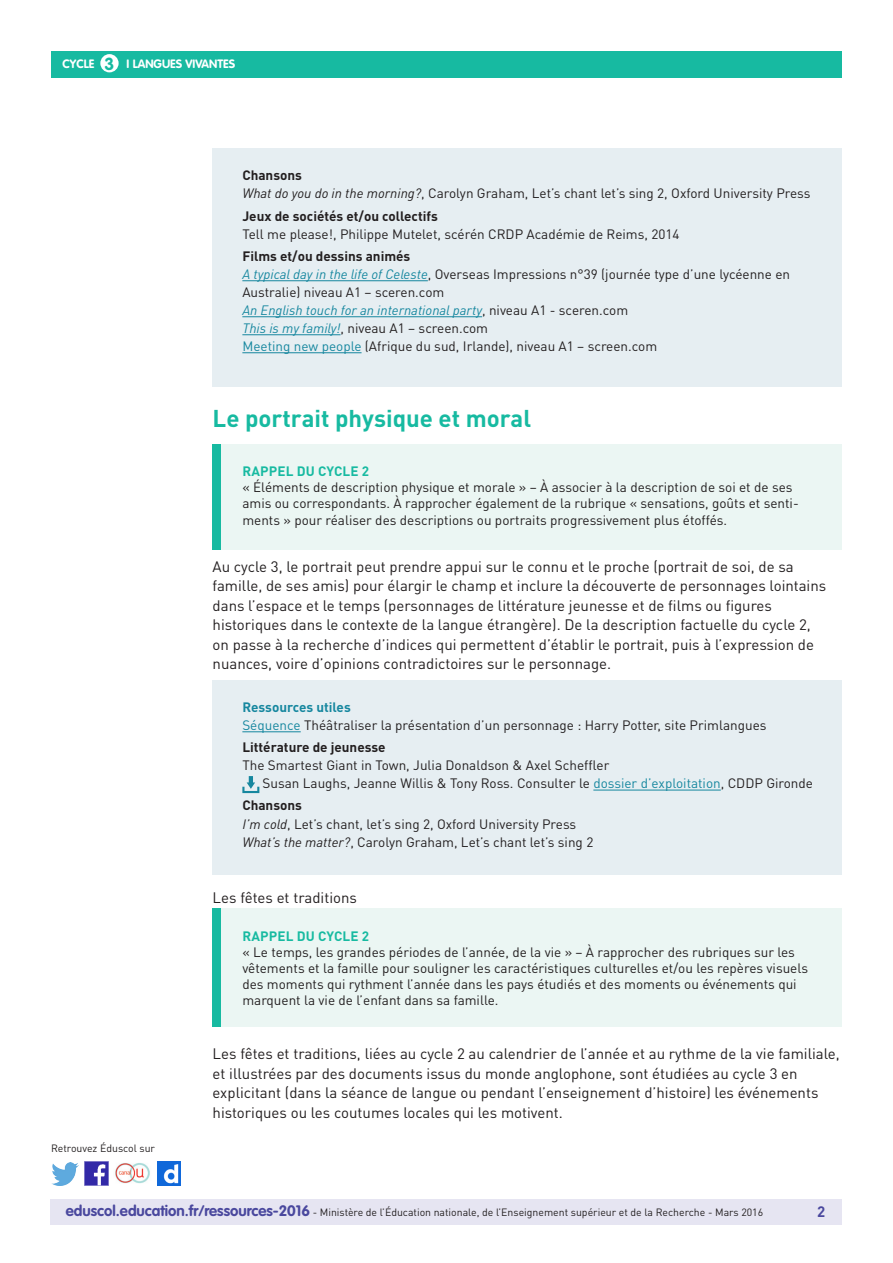
<style>
.page{position:relative;width:893px;height:1263px;background:#fff}
.page>*{position:absolute;margin:0;border:0;box-sizing:border-box;transform-origin:0 0}
._03_Titre_de_niveau{font:700 24px "DIN Pro";color:#17baa1}
.t1{font:700 17.25px "VAG Rounded Std";color:#17baa1}
._06_Texte_courant{font:15px/19.5px "DIN Pro";color:#231f20}
.t2{font:700 15px "DIN Pro";color:#4a489e}
._15_texte_encadré{font:13.5px/18px "DIN Pro";color:#231f20}
._01_Texte_info_conte{font:13.5px/16.2px "DIN Pro";color:#231f20}
._15_Sous_titre_encad{font:700 13.5px "DIN Pro";color:#231f20}
._15_texte_encadré-2{font:italic 13.5px "DIN Pro";color:#16879f}
._01_Titre_info_conte{font:700 13.5px "DIN Pro";letter-spacing:.01em;color:#17baa1}
._15_Titre_encadré{font:700 13.5px "DIN Pro";color:#16879f}
.t3{font:700 12px "VAG Rounded Std";color:#fff}
.t4{font:10.5px "DIN Pro";color:#231f20}
.s1{font-style:italic}
.s2{font-style:italic;color:#16879f}
.s3{font-style:normal;color:#231f20}
.s4{color:#16879f}
.s5{font-family:"VAG Rounded Std";font-weight:700;font-size:15px;color:#4a489e}
</style>
<div class="page">
<div style="left:50px;top:1199px;width:791px;height:26px;background:#e6e5f2"></div>
<div style="left:51px;top:51px;width:791px;height:27px;background:#17baa1"></div>
<div style="left:100px;top:54px;width:19px;height:18px;background:#fff;border-radius:50%"></div>
<img style="left:85px;top:1162px;width:23px;height:23px">
<img style="left:51px;top:1163px;width:28px;height:22px">
<img style="left:158px;top:1162px;width:22px;height:23px">
<img style="left:115px;top:1163px;width:35px;height:21px">
<div style="left:213px;top:149px;width:629px;height:238px;background:#e6eef2"></div>
<hr style="left:242px;top:280px;width:186px;height:1px;background:#16879f">
<hr style="left:242px;top:316px;width:240px;height:1px;background:#16879f">
<hr style="left:242px;top:334px;width:99px;height:1px;background:#16879f">
<hr style="left:242px;top:352px;width:120px;height:1px;background:#16879f">
<div style="left:213px;top:444px;width:629px;height:106px;background:#ebf6f3"></div>
<div style="left:213px;top:444px;width:8px;height:106px;background:#17baa1"></div>
<div style="left:213px;top:909px;width:629px;height:118px;background:#ebf6f3"></div>
<div style="left:213px;top:909px;width:8px;height:118px;background:#17baa1"></div>
<div style="left:213px;top:680px;width:629px;height:195px;background:#e6eef2"></div>
<hr style="left:242px;top:731px;width:59px;height:1px;background:#16879f">
<hr style="left:593px;top:790px;width:128px;height:1px;background:#16879f">
<svg style="left:242px;top:776px;width:17px;height:17px"></svg>
<p class="t1" style="left:105px;top:53px;width:11px">3</p>
<p class="t3" style="left:63px;top:57px;width:33px">CYCLE</p>
<p class="t3" style="left:127px;top:57px;width:110px">I LANGUES VIVANTES</p>
<p class="_15_Sous_titre_encad" style="left:242px;top:167px;width:61px">Chansons</p>
<p class="_15_texte_encadré" style="left:242px;top:184px;width:570px"><span class="s1">What do you do in the morning?</span>, Carolyn Graham, Let’s chant let’s sing 2, Oxford University Press</p>
<p class="_15_Sous_titre_encad" style="left:242px;top:207px;width:197px">Jeux de sociétés et/ou collectifs</p>
<p class="_15_texte_encadré" style="left:242px;top:224px;width:439px">Tell me please!, Philippe Mutelet, scérén CRDP Académie de Reims, 2014</p>
<p class="_15_Sous_titre_encad" style="left:242px;top:247px;width:169px">Films et/ou dessins animés</p>
<p class="_15_texte_encadré" style="left:242px;top:265px;width:549px"><span class="s2">A typical day in the life of Celeste</span>, Overseas Impressions n°39 (journée type d’une lycéenne en<br>Australie) niveau A1 – sceren.com</p>
<p class="_15_texte_encadré-2" style="left:242px;top:302px;width:387px">An English touch for an international party<span class="s3">, niveau A1 - sceren.com</span></p>
<p class="_15_texte_encadré" style="left:242px;top:319px;width:247px"><span class="s2">This is my family!</span>, niveau A1 – screen.com</p>
<p class="_15_texte_encadré" style="left:242px;top:337px;width:416px"><span class="s4">Meeting new people</span> (Afrique du sud, Irlande), niveau A1 – screen.com</p>
<p class="_03_Titre_de_niveau" style="left:213px;top:402px;width:320px">Le portrait physique et moral</p>
<p class="_01_Titre_info_conte" style="left:242px;top:462px;width:128px">RAPPEL DU CYCLE 2</p>
<p class="_01_Texte_info_conte" style="left:242px;top:479px;width:558px">« Éléments de description physique et morale » – À associer à la description de soi et de ses amis ou correspondants. À rapprocher également de la rubrique « sensations, goûts et senti&shy;ments » pour réaliser des descriptions ou portraits progressivement plus étoffés.</p>
<p class="_06_Texte_courant" style="left:213px;top:556px;width:615px">Au cycle 3, le portrait peut prendre appui sur le connu et le proche (portrait de soi, de sa famille, de ses amis) pour élargir le champ et inclure la découverte de personnages lointains dans l’espace et le temps (personnages de littérature jeunesse et de films ou figures historiques dans le contexte de la langue étrangère). De la description factuelle du cycle 2, on passe à la recherche d’indices qui permettent d’établir le portrait, puis à l’expression de nuances, voire d’opinions contradictoires sur le personnage.</p>
<p class="_15_Titre_encadré" style="left:242px;top:698px;width:110px">Ressources utiles</p>
<p class="_15_texte_encadré" style="left:242px;top:716px;width:526px"><span class="s4">Séquence</span> Théâtraliser la présentation d’un personnage : Harry Potter, site Primlangues</p>
<p class="_15_Sous_titre_encad" style="left:242px;top:738px;width:145px">Littérature de jeunesse</p>
<p class="_15_texte_encadré" style="left:242px;top:756px;width:368px">The Smartest Giant in Town, Julia Donaldson &amp; Axel Scheffler</p>
<p class="_15_texte_encadré" style="left:263px;top:774px;width:552px">Susan Laughs, Jeanne Willis &amp; Tony Ross. Consulter le <span class="s4">dossier d’exploitation</span>, CDDP Gironde</p>
<p class="_15_Sous_titre_encad" style="left:242px;top:797px;width:61px">Chansons</p>
<p class="_15_texte_encadré" style="left:242px;top:814px;width:335px"><span class="s1">I’m cold</span>, Let’s chant, let’s sing 2, Oxford University Press</p>
<p class="_15_texte_encadré" style="left:242px;top:832px;width:352px"><span class="s1">What’s the matter?</span>, Carolyn Graham, Let’s chant let’s sing 2</p>
<p class="_06_Texte_courant" style="left:213px;top:888px;width:146px">Les fêtes et traditions</p>
<p class="_01_Titre_info_conte" style="left:242px;top:927px;width:128px">RAPPEL DU CYCLE 2</p>
<p class="_01_Texte_info_conte" style="left:242px;top:943px;width:567px">« Le temps, les grandes périodes de l’année, de la vie » – À rapprocher des rubriques sur les vêtements et la famille pour souligner les caractéristiques culturelles et/ou les repères visuels des moments qui rythment l’année dans les pays étudiés et des moments ou événements qui marquent la vie de l’enfant dans sa famille.</p>
<p class="t4" style="left:51px;top:1141px;width:106px">Retrouvez Éduscol sur</p>
<p class="_06_Texte_courant" style="left:213px;top:1044px;width:629px">Les fêtes et traditions, liées au cycle 2 au calendrier de l’année et au rythme de la vie familiale, et illustrées par des documents issus du monde anglophone, sont étudiées au cycle 3 en explicitant (dans la séance de langue ou pendant l’enseignement d’histoire) les événements historiques ou les coutumes locales qui les motivent.</p>
<p class="t4" style="left:66px;top:1205px;width:699px"><span class="s5">eduscol.education.fr/ressources-2016</span> - Ministère de l’Éducation nationale, de l’Enseignement supérieur et de la Recherche - Mars 2016</p>
<p class="t2" style="left:817px;top:1201px;width:10px">2</p>
</div>
